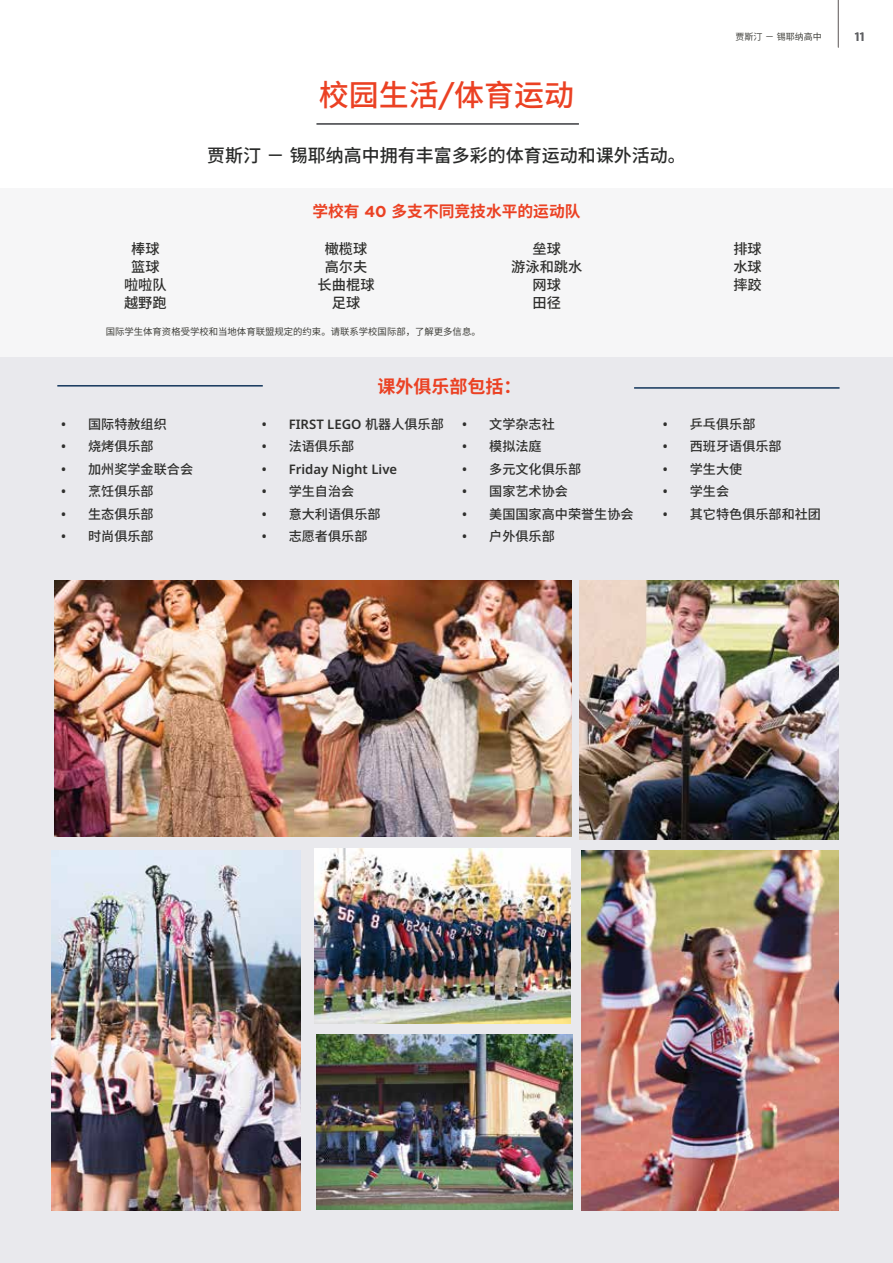
<style>
.page{position:relative;width:893px;height:1263px;background:#fff}
.page>*{position:absolute;margin:0;border:0;box-sizing:border-box;transform-origin:0 0}
.t1{font:500 30px "Noto Sans CJ Ksc";color:#eb4123}
.t2{font:500 18px "Noto Sans CJ Ksc";color:#292a29}
.t3{font:700 18px "Noto Sans CJ Ksc";color:#eb4123}
.t4{font:700 15.75px "Noto Sans CJ Ksc";color:#eb4123}
.t5{font:500 14.25px/18px "Noto Sans CJ Ksc";color:#2f2f2d;text-align:center}
.t6{font:500 13.2px "Noto Sans CJ Ksc";color:#2f2f2d}
.t7{font:600 13.2px "Noto Sans";color:#2f2f2d}
.t8{font:500 12px "Gotham";color:#5e5f62}
.t9{font:9.3px "Noto Sans CJ Ksc";color:#3e3e39}
.t10{font:9px "Noto Sans CJ Ksc";color:#3e3e39}
.s1{font-family:"Gotham"}
.s2{font-family:"Noto Sans";font-weight:600}
.s3{font-family:"Noto Sans CJ Ksc";font-weight:500}
</style>
<div class="page">
<div style="left:0;top:189px;width:893px;height:1074px;background:#f6f6f7"></div>
<div style="left:0;top:358px;width:893px;height:905px;background:#e9e9ed"></div>
<hr style="left:838px;top:0;width:1px;height:47px;background:#827c7d">
<hr style="left:316px;top:123px;width:263px;height:2px;background:#5e5f62">
<img style="left:316px;top:1034px;width:256px;height:175px">
<img style="left:52px;top:850px;width:248px;height:361px">
<img style="left:582px;top:850px;width:256px;height:361px">
<img style="left:54px;top:580px;width:517px;height:257px">
<img style="left:580px;top:580px;width:258px;height:260px">
<img style="left:314px;top:848px;width:256px;height:175px">
<hr style="left:57px;top:385px;width:206px;height:2px;background:#12355b">
<hr style="left:634px;top:387px;width:205px;height:2px;background:#12355b">
<h1 class="t1" style="left:319px;top:78px;width:257px">校园生活<span class="s1">/</span>体育运动</h1>
<h2 class="t2" style="left:207px;top:145px;width:480px">贾斯汀－锡耶纳高中拥有丰富多彩的体育运动和课外活动。</h2>
<p class="t4" style="left:312px;top:202px;width:270px">学校有 <span class="s1">40</span> 多支不同竞技水平的运动队</p>
<p class="t10" style="left:735px;top:32px;width:88px">贾斯汀－锡耶纳高中</p>
<p class="t8" style="left:855px;top:29px;width:11px">11</p>
<p class="t5" style="left:124px;top:240px;width:44px">棒球篮球啦啦队越野跑</p>
<p class="t5" style="left:318px;top:240px;width:58px">橄榄球高尔夫长曲棍球足球</p>
<p class="t5" style="left:511px;top:240px;width:73px">垒球<br>游泳和跳水网球<br>田径</p>
<p class="t5" style="left:733px;top:240px;width:30px;text-align:justify">排球水球摔跤</p>
<p class="t9" style="left:106px;top:326px;width:376px">国际学生体育资格受学校和当地体育联盟规定的约束。请联系学校国际部，了解更多信息。</p>
<p class="t6" style="left:61px;top:417px;width:107px"><span class="s2">•</span> 国际特赦组织</p>
<p class="t6" style="left:61px;top:439px;width:94px"><span class="s2">•</span> 烧烤俱乐部</p>
<p class="t6" style="left:61px;top:462px;width:133px"><span class="s2">•</span> 加州奖学金联合会</p>
<p class="t6" style="left:61px;top:484px;width:94px"><span class="s2">•</span> 烹饪俱乐部</p>
<p class="t6" style="left:61px;top:507px;width:94px"><span class="s2">•</span> 生态俱乐部</p>
<p class="t6" style="left:61px;top:529px;width:94px"><span class="s2">•</span> 时尚俱乐部</p>
<h2 class="t3" style="left:377px;top:376px;width:146px">课外俱乐部包括：</h2>
<p class="t7" style="left:262px;top:415px;width:184px">• FIRST LEGO <span class="s3">机器人俱乐部</span></p>
<p class="t6" style="left:262px;top:439px;width:94px"><span class="s2">•</span> 法语俱乐部</p>
<p class="t7" style="left:262px;top:460px;width:137px">• Friday Night Live</p>
<p class="t6" style="left:262px;top:484px;width:94px"><span class="s2">•</span> 学生自治会</p>
<p class="t6" style="left:262px;top:507px;width:120px"><span class="s2">•</span> 意大利语俱乐部</p>
<p class="t6" style="left:262px;top:529px;width:107px"><span class="s2">•</span> 志愿者俱乐部</p>
<p class="t6" style="left:462px;top:417px;width:94px"><span class="s2">•</span> 文学杂志社</p>
<p class="t6" style="left:462px;top:439px;width:81px"><span class="s2">•</span> 模拟法庭</p>
<p class="t6" style="left:462px;top:462px;width:120px"><span class="s2">•</span> 多元文化俱乐部</p>
<p class="t6" style="left:462px;top:484px;width:107px"><span class="s2">•</span> 国家艺术协会</p>
<p class="t6" style="left:462px;top:507px;width:173px"><span class="s2">•</span> 美国国家高中荣誉生协会</p>
<p class="t6" style="left:462px;top:529px;width:94px"><span class="s2">•</span> 户外俱乐部</p>
<p class="t6" style="left:663px;top:417px;width:94px"><span class="s2">•</span> 乒乓俱乐部</p>
<p class="t6" style="left:663px;top:439px;width:120px"><span class="s2">•</span> 西班牙语俱乐部</p>
<p class="t6" style="left:663px;top:462px;width:81px"><span class="s2">•</span> 学生大使</p>
<p class="t6" style="left:663px;top:484px;width:68px"><span class="s2">•</span> 学生会</p>
<p class="t6" style="left:663px;top:507px;width:160px"><span class="s2">•</span> 其它特色俱乐部和社团</p>
</div>
